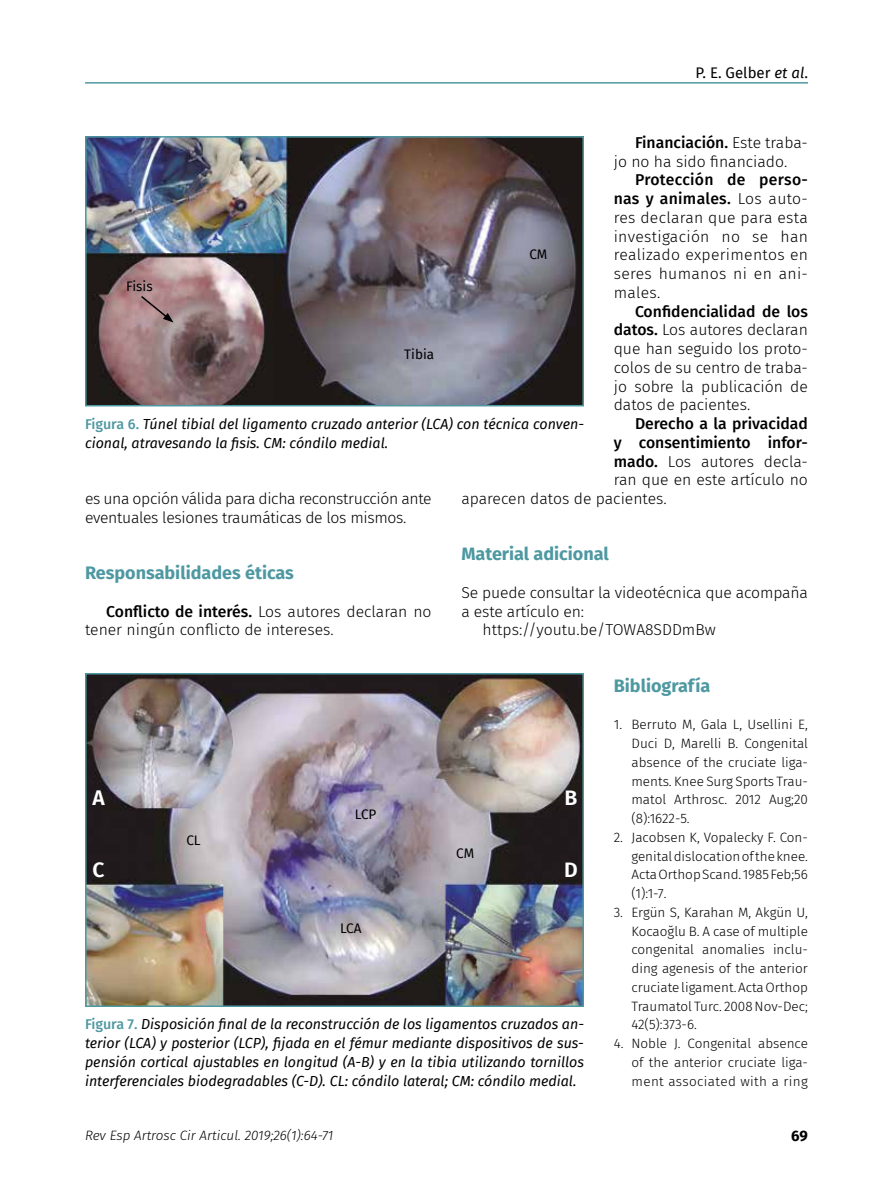
<style>
.page{position:relative;width:893px;height:1191px;background:#fff}
.page>*{position:absolute;margin:0;border:0;box-sizing:border-box;transform-origin:0 0}
.t1{font:600 21px "Fira Sans";color:#fff}
.t2{font:700 18px "Fira Sans";color:#4e98a2}
.t3{font:300 15.75px/18.8px "Fira Sans";color:#000}
.t4{font:300 15.75px/18.8px "Fira Sans";letter-spacing:-.02em;color:#000}
.t5{font:500 15.75px "Fira Sans";color:#000}
.t6{font:15px "Fira Sans";color:#000}
.t7{font:700 15px "Fira Sans";color:#000}
.t8{font:italic 14.25px/18.8px "Fira Sans";color:#000;text-align:justify}
.t9{font:300 13.5px/18.8px "Fira Sans";color:#000;text-align:justify}
.t10{font:italic 300 13.5px "Fira Sans";color:#000}
.t11{font:13.5px "Fira Sans";color:#000}
.s1{font-style:italic}
.s2{font-weight:500}
.s3{font-weight:500;font-style:normal;color:#4e98a2}
</style>
<div class="page">
<hr style="left:85px;top:82px;width:723px;height:2px;background:#4e98a2">
<img style="left:88px;top:676px;width:493px;height:328px">
<div style="left:85px;top:673px;width:499px;height:334px;border:2px solid #4e98a2"></div>
<img style="left:88px;top:139px;width:493px;height:264px">
<div style="left:85px;top:136px;width:499px;height:270px;border:2px solid #4e98a2"></div>
<svg style="left:139px;top:294px;width:34px;height:28px"></svg>
<p class="t6" style="left:695px;top:61px;width:114px">P. E. Gelber <span class="s1">et al</span>.</p>
<p class="t3" style="left:614px;top:133px;width:196px;text-indent:21px"><span class="s2">Financiación.</span> Este traba&shy;jo no ha sido financiado.</p>
<p class="t3" style="left:614px;top:170px;width:196px;text-align:justify;text-indent:21px"><span class="s2">Protección de perso&shy;nas y animales.</span> Los auto&shy;res declaran que para esta investigación no se han realizado experimentos en seres humanos ni en ani&shy;males.</p>
<p class="t3" style="left:614px;top:301px;width:196px;text-align:justify;text-indent:21px"><span class="s2">Confidencialidad de los datos.</span> Los autores declaran que han seguido los proto&shy;colos de su centro de traba&shy;jo sobre la publicación de datos de pacientes.</p>
<p class="t5" style="left:635px;top:411px;width:174px">Derecho a la privacidad</p>
<p class="t5" style="left:614px;top:429px;width:196px">y consentimiento infor-</p>
<p class="t3" style="left:614px;top:451px;width:196px"><span class="s2">mado.</span> Los autores decla-</p>
<p class="t3" style="left:614px;top:470px;width:196px">ran que en este artículo no</p>
<p class="t3" style="left:461px;top:489px;width:207px">aparecen datos de pacientes.</p>
<p class="t2" style="left:461px;top:539px;width:149px">Material adicional</p>
<p class="t3" style="left:461px;top:583px;width:348px">Se puede consultar la videotécnica que acompaña</p>
<p class="t3" style="left:461px;top:602px;width:124px">a este artículo en:</p>
<p class="t3" style="left:483px;top:620px;width:235px">https://youtu.be/TOWA8SDDmBw</p>
<p class="t2" style="left:614px;top:670px;width:98px">Bibliografía</p>
<p class="t9" style="left:631px;top:715px;width:178px;text-indent:-18px">1. Berruto M, Gala L, Usellini E, Duci D, Marelli B. Congenital absence of the cruciate liga&shy;ments. Knee Surg Sports Trau&shy;matol Arthrosc. 2012 Aug;20 (8):1622-5.</p>
<p class="t9" style="left:631px;top:827px;width:178px;text-indent:-18px">2. Jacobsen K, Vopalecky F. Con&shy;genital dislocation of the knee.<br>Acta Orthop Scand. 1985 Feb;56 (1):1-7.</p>
<p class="t9" style="left:631px;top:902px;width:178px;text-indent:-18px">3. Ergün S, Karahan M, Akgün U, Kocaoğlu B. A case of multiple congenital anomalies inclu&shy;ding agenesis of the anterior cruciate ligament. Acta Orthop Traumatol Turc. 2008 Nov-Dec; 42(5):373-6.</p>
<p class="t9" style="left:631px;top:1034px;width:178px;text-indent:-18px">4. Noble J. Congenital absence of the anterior cruciate liga&shy;ment associated with a ring</p>
<p class="t11" style="left:529px;top:244px;width:19px">CM</p>
<p class="t11" style="left:126px;top:276px;width:28px">Fisis</p>
<p class="t11" style="left:404px;top:344px;width:31px">Tibia</p>
<p class="t8" style="left:85px;top:414px;width:500px"><span class="s3">Figura 6.</span> Túnel tibial del ligamento cruzado anterior (LCA) con técnica conven&shy;cional, atravesando la fisis. CM: cóndilo medial.</p>
<p class="t4" style="left:85px;top:489px;width:348px">es una opción válida para dicha reconstrucción ante eventuales lesiones traumáticas de los mismos.</p>
<p class="t2" style="left:85px;top:558px;width:210px">Responsabilidades éticas</p>
<p class="t3" style="left:85px;top:602px;width:348px;text-indent:21px"><span class="s2">Conflicto de interés.</span> Los autores declaran no tener ningún conflicto de intereses.</p>
<h1 class="t1" style="left:92px;top:780px;width:14px">A</h1>
<h1 class="t1" style="left:564px;top:780px;width:14px">B</h1>
<p class="t11" style="left:355px;top:804px;width:23px">LCP</p>
<p class="t11" style="left:186px;top:829px;width:16px">CL</p>
<p class="t11" style="left:456px;top:843px;width:19px">CM</p>
<h1 class="t1" style="left:93px;top:852px;width:13px">C</h1>
<h1 class="t1" style="left:564px;top:852px;width:15px">D</h1>
<p class="t11" style="left:340px;top:918px;width:23px">LCA</p>
<p class="t8" style="left:85px;top:1014px;width:500px"><span class="s3">Figura 7.</span> Disposición final de la reconstrucción de los ligamentos cruzados an&shy;terior (LCA) y posterior (LCP), fijada en el fémur mediante dispositivos de sus&shy;pensión cortical ajustables en longitud (A-B) y en la tibia utilizando tornillos interferenciales biodegradables (C-D). CL: cóndilo lateral; CM: cóndilo medial.</p>
<p class="t10" style="left:85px;top:1125px;width:250px">Rev Esp Artrosc Cir Articul. 2019;26(1):64-71</p>
<p class="t7" style="left:791px;top:1123px;width:18px">69</p>
</div>
